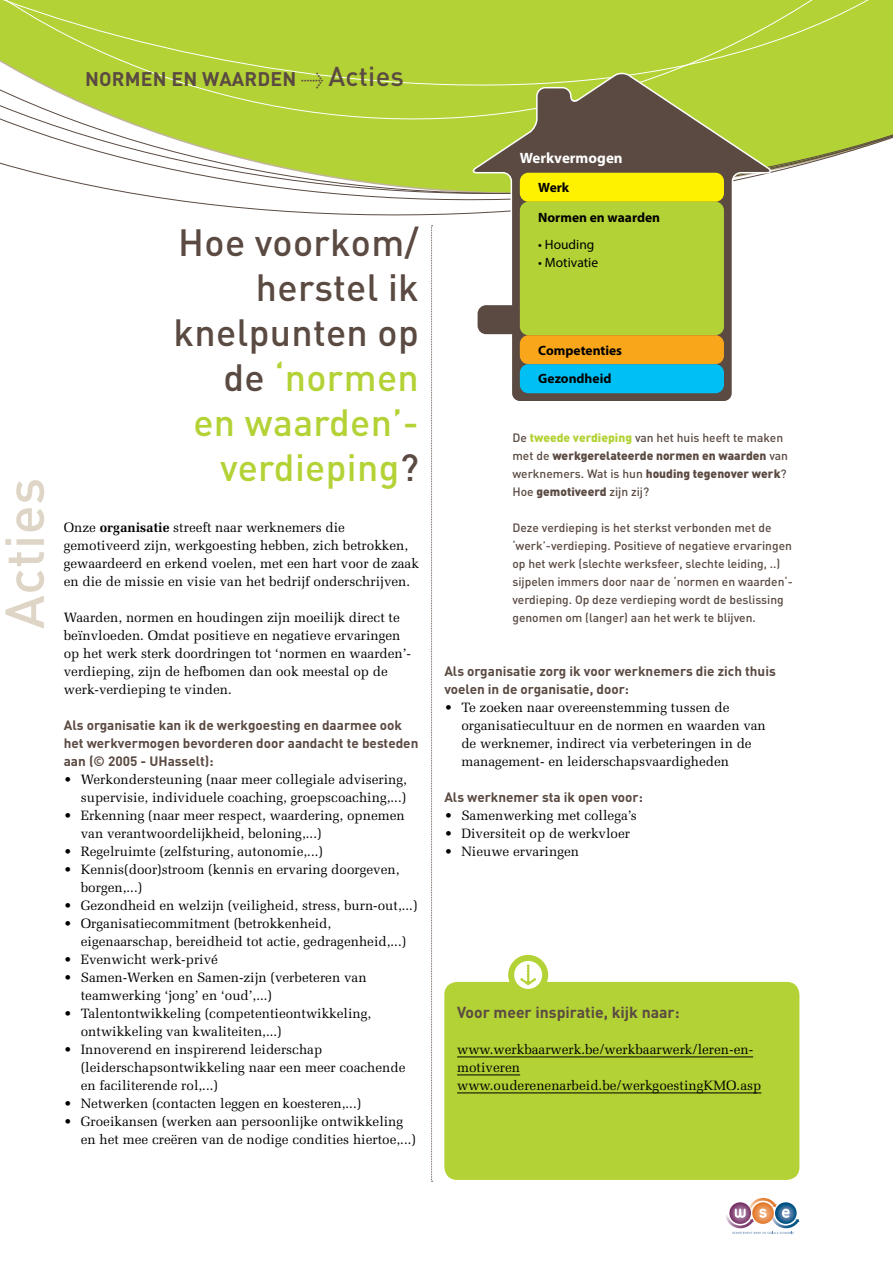
<style>
.page{position:relative;width:893px;height:1263px;background:#fff}
.page>*{position:absolute;margin:0;border:0;box-sizing:border-box;transform-origin:0 0}
.t1{font:500 54px "DIN";letter-spacing:.01em;color:#ded5c7}
.t2{font:500 37.5px/45px "DIN";letter-spacing:.01em;color:#5a4a42;text-align:right}
.t3{font:700 19.5px "DIN";letter-spacing:.01em;color:#5a4a42}
.t4{font:700 15.75px "DIN";color:#5a4a42}
.t5{font:700 15px "Myriad Pro";color:#fff}
.t6{font:13.5px/18px "Melior";color:#000}
.t7{font:700 13.5px/18px "DIN";color:#5a4a42}
.t8{font:700 13.5px/29.7px "Myriad Pro";color:#000}
.t9{font:13.5px "Myriad Pro";color:#000}
.t10{font:500 12px/18px "DIN";color:#5a4a42}
.s1{font-family:"Meta Plus Normal";font-weight:400}
.s2{font-weight:500;font-size:27px}
.s3{color:#b3d235}
.s4{font-weight:700}
.s5{font-weight:900;color:#b3d235}
.s6{font-weight:900}
</style>
<div class="page">
<svg style="left:726px;top:1198px;width:73px;height:36px"></svg>
<svg style="left:0;top:0;width:893px;height:216px"></svg>
<div style="left:444px;top:982px;width:355px;height:198px;background:#b3d235;border-radius:13px"></div>
<hr style="left:457px;top:1057px;width:296px;height:1px;background:#000">
<hr style="left:457px;top:1075px;width:63px;height:1px;background:#000">
<hr style="left:457px;top:1093px;width:304px;height:1px;background:#000">
<svg style="left:431px;top:225px;width:2px;height:957px"></svg>
<svg style="left:511px;top:958px;width:34px;height:34px"></svg>
<div style="left:508px;top:955px;width:40px;height:40px;border:6px solid #b3d235;border-radius:50%"></div>
<svg style="left:521px;top:965px;width:15px;height:20px"></svg>
<svg style="left:470px;top:71px;width:302px;height:330px"></svg>
<div style="left:520px;top:173px;width:204px;height:29px;background:#fff200;border-radius:9px"></div>
<div style="left:520px;top:202px;width:204px;height:133px;background:#b3d235;border-radius:9px"></div>
<div style="left:520px;top:335px;width:204px;height:29px;background:#faa61a;border-radius:9px"></div>
<div style="left:520px;top:364px;width:204px;height:29px;background:#00c0f3;border-radius:9px"></div>
<svg style="left:478px;top:305px;width:35px;height:29px"></svg>
<h3 class="t3" style="left:85px;top:66px;width:320px">Norm en en waarden <span class="s1">&gt;</span> <span class="s2">Acties</span></h3>
<h1 class="t1" style="left:-12px;top:629px;width:153px;rotate:-90deg">Acties</h1>
<h2 class="t2" style="left:174px;top:219px;width:247px">Hoe voorkom/ herstel ik knelpunten op de <span class="s3">‘normen en waarden’- verdieping</span>?</h2>
<p class="t6" style="left:64px;top:518px;width:357px">Onze <span class="s4">organisatie</span> streeft naar werknemers die gemotiveerd zijn, werkgoesting hebben, zich betrokken, gewaardeerd en erkend voelen, met een hart voor de zaak en die de missie en visie van het bedrijf onderschrijven.</p>
<p class="t6" style="left:64px;top:608px;width:349px">Waarden, normen en houdingen zijn moeilijk direct te beïnvloeden. Omdat positieve en negatieve ervaringen op het werk sterk doordringen tot ‘normen en waarden’- verdieping, zijn de hefbomen dan ook meestal op de werk-verdieping te vinden.</p>
<p class="t7" style="left:64px;top:715px;width:356px">Als organisatie kan ik de werkgoesting en daarmee ook het werkvermogen bevorderen door aandacht te besteden aan (© 2005 - UHasselt):</p>
<p class="t6" style="left:64px;top:770px;width:345px;text-align:right">• Werkondersteuning (naar meer collegiale advisering, supervisie, individuele coaching, groepscoaching,...)</p>
<p class="t6" style="left:81px;top:806px;width:326px;text-indent:-17px">• Erkenning (naar meer respect, waardering, opnemen van verantwoordelijkheid, beloning,...)</p>
<p class="t6" style="left:64px;top:842px;width:261px">• Regelruimte (zelfsturing, autonomie,...)</p>
<p class="t6" style="left:81px;top:860px;width:320px;text-indent:-17px">• Kennis(door)stroom (kennis en ervaring doorgeven, borgen,...)</p>
<p class="t6" style="left:64px;top:896px;width:355px">• Gezondheid en welzijn (veiligheid, stress, burn-out,...)</p>
<p class="t6" style="left:81px;top:914px;width:327px;text-indent:-17px">• Organisatiecommitment (betrokkenheid, eigenaarschap, bereidheid tot actie, gedragenheid,...)</p>
<p class="t6" style="left:64px;top:950px;width:156px">• Evenwicht werk-privé</p>
<p class="t6" style="left:81px;top:968px;width:287px;text-indent:-17px">• Samen-Werken en Samen-zijn (verbeteren van teamwerking ‘jong’ en ‘oud’,...)</p>
<p class="t6" style="left:81px;top:1004px;width:292px;text-indent:-17px">• Talentontwikkeling (competentieontwikkeling, ontwikkeling van kwaliteiten,...)</p>
<p class="t6" style="left:81px;top:1040px;width:326px;text-indent:-17px">• Innoverend en inspirerend leiderschap (leiderschapsontwikkeling naar een meer coachende en faciliterende rol,...)</p>
<p class="t6" style="left:64px;top:1094px;width:299px">• Netwerken (contacten leggen en koesteren,...)</p>
<p class="t6" style="left:81px;top:1112px;width:337px;text-indent:-17px">• Groeikansen (werken aan persoonlijke ontwikkeling en het mee creëren van de nodige condities hiertoe,...)</p>
<p class="t5" style="left:520px;top:148px;width:104px">Werkvermogen</p>
<p class="t8" style="left:538px;top:172px;width:123px">Werk<br>Normen en waarden</p>
<p class="t9" style="left:538px;top:236px;width:58px">• Houding</p>
<p class="t9" style="left:538px;top:254px;width:61px">• Motivatie</p>
<p class="t8" style="left:538px;top:336px;width:85px;line-height:28.3px">Competenties<br>Gezondheid</p>
<p class="t10" style="left:512px;top:428px;width:277px">De <span class="s5">tweede verdieping</span> van het huis heeft te maken met de <span class="s6">werkgerelateerde normen en waarden</span> van werknemers. Wat is hun <span class="s6">houding tegenover werk</span>?<br>Hoe <span class="s6">gemotiveerd</span> zijn zij?</p>
<p class="t10" style="left:512px;top:518px;width:282px">Deze verdieping is het sterkst verbonden met de ‘werk’-verdieping. Positieve of negatieve ervaringen op het werk (slechte werksfeer, slechte leiding, ..) sijpelen immers door naar de ‘normen en waarden‘- verdieping. Op deze verdieping wordt de beslissing genomen om (langer) aan het werk te blijven.</p>
<p class="t7" style="left:444px;top:661px;width:333px">Als organisatie zorg ik voor werknemers die zich thuis voelen in de organisatie, door:</p>
<p class="t6" style="left:461px;top:698px;width:306px;text-indent:-17px">• Te zoeken naar overeenstemming tussen de organisatiecultuur en de normen en waarden van de werknemer, indirect via verbeteringen in de management- en leiderschapsvaardigheden</p>
<p class="t7" style="left:444px;top:787px;width:200px">Als werknemer sta ik open voor:</p>
<p class="t6" style="left:444px;top:806px;width:194px">• Samenwerking met collega’s</p>
<p class="t6" style="left:444px;top:824px;width:187px">• Diversiteit op de werkvloer</p>
<p class="t6" style="left:444px;top:842px;width:136px">• Nieuwe ervaringen</p>
<p class="t4" style="left:457px;top:1002px;width:224px">Voor meer inspiratie, kijk naar:</p>
<p class="t6" style="left:457px;top:1040px;width:306px">www.werkbaarwerk.be/werkbaarwerk/leren-en&shy;motiveren www.ouderenenarbeid.be/werkgoestingKMO.asp</p>
</div>
